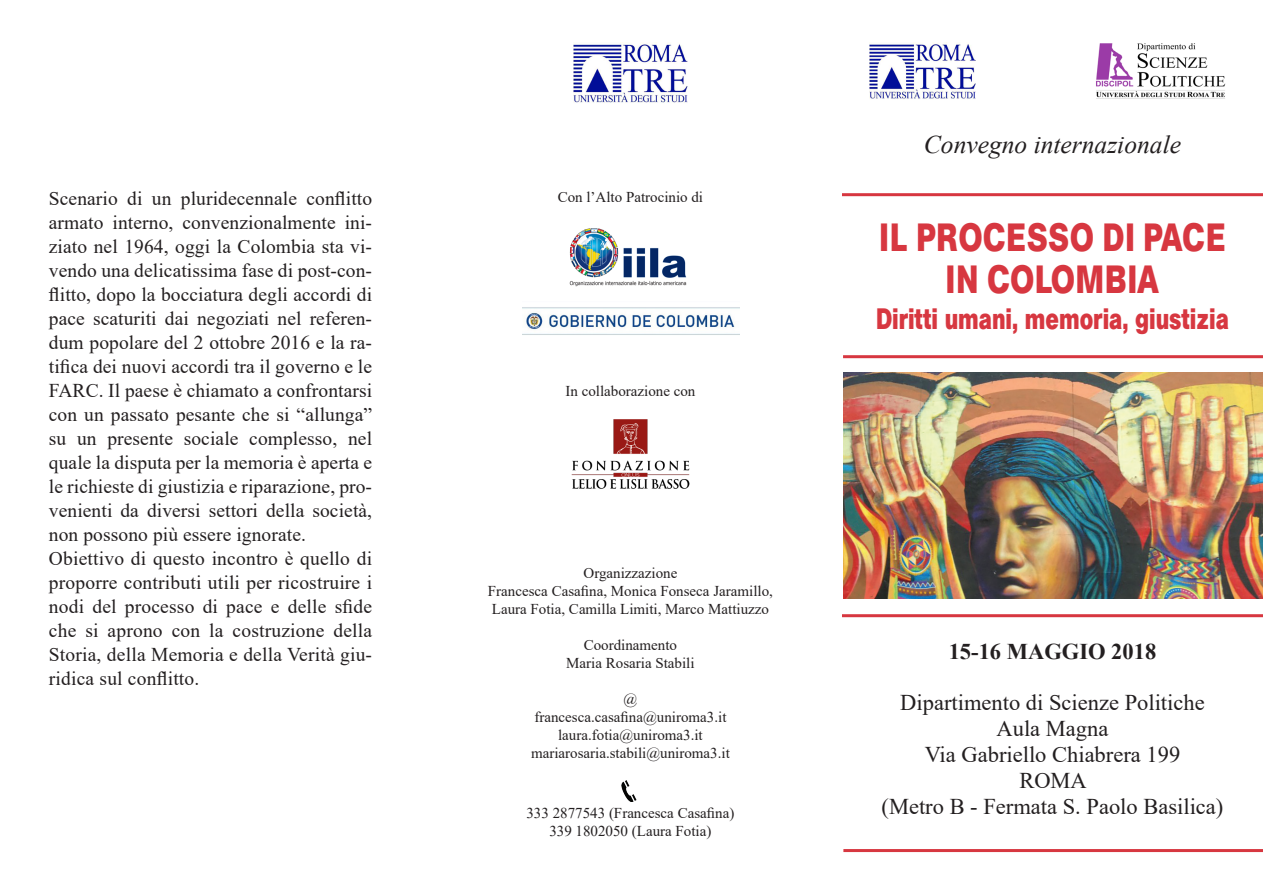
<style>
.page{position:relative;width:1263px;height:893px;background:#fff}
.page>*{position:absolute;margin:0;border:0;box-sizing:border-box;transform-origin:0 0}
.t1{font:700 39px "AG Buch BQ";letter-spacing:.02em;color:#d73740;scale:.77 1}
.t2{font:700 29.25px "AG Buch BQ";color:#d73740;scale:.77 1}
.t3{font:italic 25.5px "Times New Roman";color:#231f20}
.t4{font:22.5px "Times New Roman";color:#231f20}
.t5{font:700 22.5px "Times New Roman";color:#231f20}
.t6{font:19.5px/24px "Times New Roman";letter-spacing:.005em;color:#231f20;text-align:justify}
.t7{font:15px "Times New Roman";color:#231f20}
</style>
<div class="page">
<img style="left:843px;top:372px;width:420px;height:226px">
<hr style="left:843px;top:355px;width:420px;height:3px;background:#d73740">
<hr style="left:842px;top:614px;width:421px;height:3px;background:#d73740">
<img style="left:870px;top:42px;width:106px;height:58px">
<img style="left:1096px;top:43px;width:130px;height:56px">
<hr style="left:843px;top:849px;width:420px;height:3px;background:#d73740">
<hr style="left:842px;top:193px;width:421px;height:3px;background:#d73740">
<img style="left:574px;top:42px;width:113px;height:61px">
<img style="left:569px;top:228px;width:118px;height:59px">
<img style="left:523px;top:307px;width:217px;height:28px">
<img style="left:572px;top:419px;width:117px;height:70px">
<img style="left:621px;top:780px;width:16px;height:21px">
<p class="t6" style="left:49px;top:186px;width:325px">Scenario di un pluridecennale conflitto armato interno, convenzionalmente ini&shy;ziato nel 1964, oggi la Colombia sta vi&shy;vendo una delicatissima fase di post-con&shy;flitto, dopo la bocciatura degli accordi di pace scaturiti dai negoziati nel referen&shy;dum popolare del 2 ottobre 2016 e la ra&shy;tifica dei nuovi accordi tra il governo e le FARC. Il paese è chiamato a confrontarsi con un passato pesante che si “allunga” su un presente sociale complesso, nel quale la disputa per la memoria è aperta e le richieste di giustizia e riparazione, pro&shy;venienti da diversi settori della società, non possono più essere ignorate.</p>
<p class="t6" style="left:49px;top:546px;width:325px">Obiettivo di questo incontro è quello di proporre contributi utili per ricostruire i nodi del processo di pace e delle sfide che si aprono con la costruzione della Storia, della Memoria e della Verità giu&shy;ridica sul conflitto.</p>
<p class="t7" style="left:558px;top:187px;width:147px">Con l’Alto Patrocinio di</p>
<p class="t7" style="left:565px;top:381px;width:131px">In collaborazione con</p>
<p class="t7" style="left:583px;top:562px;width:95px">Organizzazione</p>
<p class="t7" style="left:488px;top:580px;width:286px">Francesca Casafina, Monica Fonseca Jaramillo,</p>
<p class="t7" style="left:492px;top:598px;width:279px">Laura Fotia, Camilla Limiti, Marco Mattiuzzo</p>
<p class="t7" style="left:584px;top:634px;width:95px">Coordinamento</p>
<p class="t7" style="left:566px;top:652px;width:130px">Maria Rosaria Stabili</p>
<p class="t7" style="left:623px;top:688px;width:15px">@</p>
<p class="t7" style="left:534px;top:706px;width:194px">francesca.casafina@uniroma3.it</p>
<p class="t7" style="left:558px;top:724px;width:146px">laura.fotia@uniroma3.it</p>
<p class="t7" style="left:531px;top:742px;width:200px">mariarosaria.stabili@uniroma3.it</p>
<p class="t7" style="left:526px;top:803px;width:209px">333 2877543 (Francesca Casafina)</p>
<p class="t7" style="left:549px;top:821px;width:164px">339 1802050 (Laura Fotia)</p>
<p class="t3" style="left:924px;top:127px;width:259px">Convegno internazionale</p>
<p class="t1" style="left:880px;top:214px;width:450px">IL PROCESSO DI PACE</p>
<p class="t1" style="left:946px;top:256px;width:278px">IN COLOMBIA</p>
<p class="t2" style="left:876px;top:301px;width:459px">Diritti umani, memoria, giustizia</p>
<p class="t5" style="left:949px;top:635px;width:209px">15-16 MAGGIO 2018</p>
<p class="t4" style="left:900px;top:686px;width:306px">Dipartimento di Scienze Politiche</p>
<p class="t4" style="left:996px;top:712px;width:113px">Aula Magna</p>
<p class="t4" style="left:925px;top:738px;width:257px">Via Gabriello Chiabrera 199</p>
<p class="t4" style="left:1019px;top:764px;width:69px">ROMA</p>
<p class="t4" style="left:881px;top:790px;width:343px">(Metro B - Fermata S. Paolo Basilica)</p>
</div>
